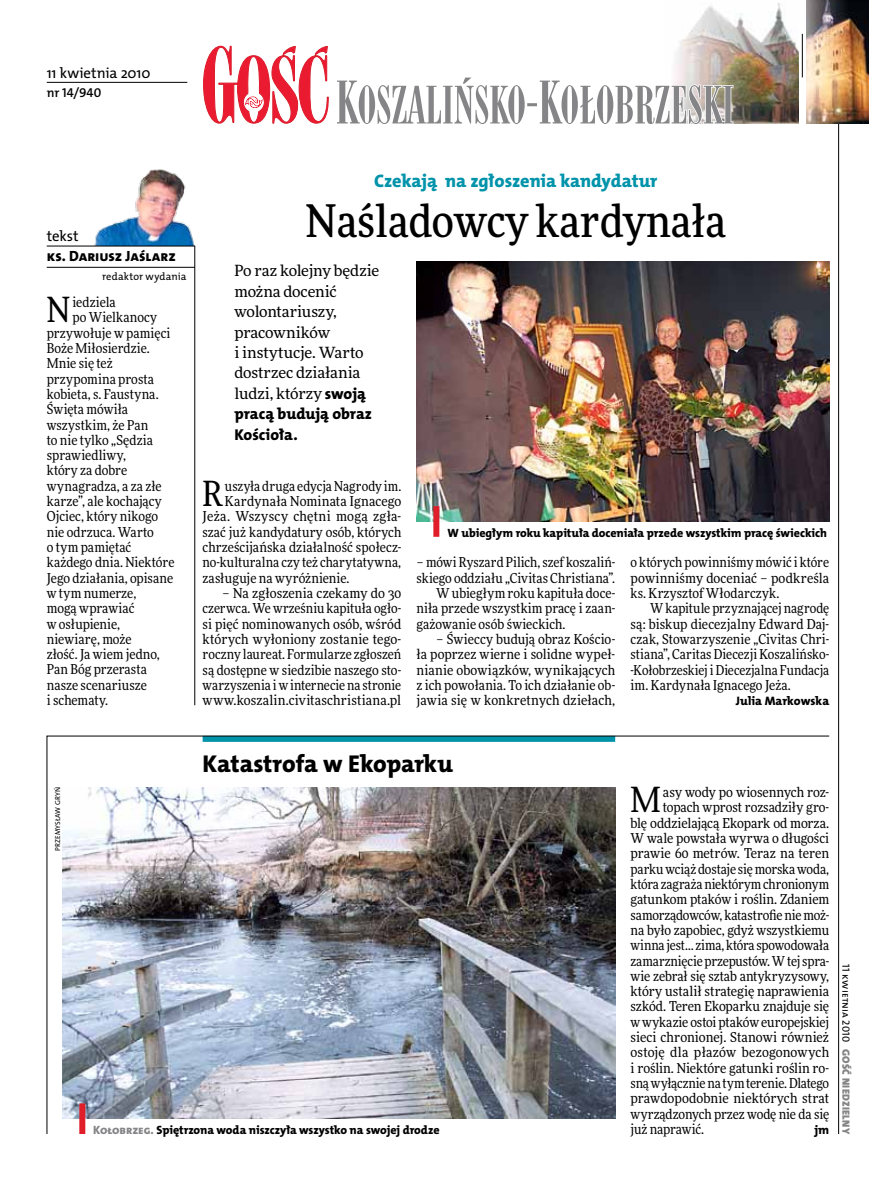
<style>
.page{position:relative;width:893px;height:1191px;background:#fff}
.page>*{position:absolute;margin:0;border:0;box-sizing:border-box;transform-origin:0 0}
.t1{font:500 45px "Freeday Narrow";color:#000}
.t2{font:34.8px "Freeday Narrow News";color:#000}
.t3{font:24.45px "The Mix HP8 Ex Bld";letter-spacing:-.01em;color:#000}
.t4{font:18.3px "The Mix HP8 Ex Bld";letter-spacing:-.01em;color:#0093aa}
.t5{font:15.75px/20.4px "The Mix HP8 Ex Bld";letter-spacing:-.005em;color:#000}
.t6{font:15.45px/20.4px "Freeday News";letter-spacing:-.01em;color:#000}
.t7{font:14.85px "The Mix HP5 Plain";letter-spacing:-.01em;color:#000}
.t8{font:14.85px "The Mix HP8 Ex Bld";letter-spacing:.015em;color:#000}
.t9{font:13.65px/15.3px "Freeday Narrow News";color:#000;text-align:justify}
.t10{font:13.65px "Freeday Narrow News";letter-spacing:.02em;color:#000}
.t11{font:12.9px "The Mix HP6 Se Bld";color:#000}
.t12{font:12.3px "The Mix HP8 Ex Bld";color:#000}
.t13{font:12px "The Mix HP8 Ex Bld";letter-spacing:-.005em;color:#000}
.t14{font:10.5px "The Mix HP5 Plain";letter-spacing:.01em;color:#000}
.t15{font:10.5px "The Mix HP9 Blk";letter-spacing:.025em;color:#858486}
.t16{font:7.2px "The Mix HP5 Plain";letter-spacing:.015em;color:#000}
.s1{font-family:"The Mix HP8 Ex Bld";font-size:15.75px}
.s2{color:#858486}
</style>
<div class="page">
<hr style="left:838px;top:68px;width:1px;height:1066px;background:#000">
<hr style="left:802px;top:34px;width:1px;height:43px;background:#000">
<svg style="left:47px;top:735px;width:783px;height:399px"></svg>
<hr style="left:195px;top:246px;width:1px;height:459px;background:#000">
<img style="left:675px;top:3px;width:123px;height:121px">
<img style="left:806px;top:0;width:63px;height:123px">
<svg style="left:203px;top:46px;width:126px;height:78px"></svg>
<svg style="left:337px;top:78px;width:397px;height:46px"></svg>
<img style="left:90px;top:169px;width:105px;height:77px">
<hr style="left:47px;top:246px;width:148px;height:1px;background:#000">
<hr style="left:47px;top:267px;width:148px;height:1px;background:#000">
<hr style="left:47px;top:82px;width:140px;height:1px;background:#000">
<img style="left:62px;top:787px;width:553px;height:331px">
<div style="left:79px;top:1103px;width:6px;height:31px;background:#df1e2a"></div>
<img style="left:416px;top:261px;width:413px;height:260px">
<div style="left:433px;top:506px;width:6px;height:31px;background:#df1e2a"></div>
<p class="t7" style="left:47px;top:63px;width:105px">11 kwietnia 2010</p>
<p class="t11" style="left:47px;top:85px;width:56px">nr 14/940</p>
<p class="t7" style="left:47px;top:227px;width:33px">tekst</p>
<p class="t8" style="left:47px;top:247px;width:131px">ks. Dariusz Jaślarz</p>
<p class="t14" style="left:102px;top:270px;width:86px">redaktor wydania</p>
<h2 class="t2" style="left:47px;top:289px;width:25px">N</h2>
<p class="t9" style="left:72px;top:294px;width:45px">iedziela</p>
<p class="t9" style="left:72px;top:310px;width:86px">po Wielkanocy</p>
<p class="t9" style="left:47px;top:325px;width:125px">przywołuje w pamięci</p>
<p class="t9" style="left:47px;top:340px;width:105px">Boże Miłosierdzie.</p>
<p class="t9" style="left:47px;top:356px;width:67px">Mnie się też</p>
<p class="t9" style="left:47px;top:371px;width:109px">przypomina prosta</p>
<p class="t9" style="left:47px;top:386px;width:113px">kobieta, s. Faustyna.</p>
<p class="t9" style="left:47px;top:401px;width:83px">Święta mówiła</p>
<p class="t9" style="left:47px;top:417px;width:103px">wszystkim, że Pan</p>
<p class="t9" style="left:47px;top:432px;width:108px">to nie tylko „Sędzia</p>
<p class="t9" style="left:47px;top:447px;width:81px">sprawiedliwy,</p>
<p class="t9" style="left:47px;top:463px;width:82px">który za dobre</p>
<p class="t9" style="left:47px;top:478px;width:116px">wynagradza, a za złe</p>
<p class="t9" style="left:47px;top:493px;width:116px">karze”, ale kochający</p>
<p class="t9" style="left:47px;top:509px;width:113px">Ojciec, który nikogo</p>
<p class="t9" style="left:47px;top:524px;width:109px">nie odrzuca. Warto</p>
<p class="t9" style="left:47px;top:539px;width:86px">o tym pamiętać</p>
<p class="t9" style="left:47px;top:554px;width:129px">każdego dnia. Niektóre</p>
<p class="t9" style="left:47px;top:570px;width:128px">Jego działania, opisane</p>
<p class="t9" style="left:47px;top:585px;width:91px">w tym numerze,</p>
<p class="t9" style="left:47px;top:600px;width:89px">mogą wprawiać</p>
<p class="t9" style="left:47px;top:616px;width:75px">w osłupienie,</p>
<p class="t9" style="left:47px;top:631px;width:86px">niewiarę, może</p>
<p class="t9" style="left:47px;top:646px;width:115px">złość. Ja wiem jedno,</p>
<p class="t9" style="left:47px;top:662px;width:102px">Pan Bóg przerasta</p>
<p class="t9" style="left:47px;top:677px;width:102px">nasze scenariusze</p>
<p class="t9" style="left:47px;top:692px;width:63px">i schematy.</p>
<h3 class="t4" style="left:374px;top:169px;width:285px">Czekają na zgłoszenia kandydatur</h3>
<h1 class="t1" style="left:306px;top:193px;width:422px">Naśladowcy kardynała</h1>
<p class="t6" style="left:234px;top:260px;width:146px">Po raz kolejny będzie można docenić wolontariuszy, pracowników<br>i instytucje. Warto dostrzec działania ludzi, którzy <span class="s1">swoją</span></p>
<p class="t5" style="left:234px;top:404px;width:139px">pracą budują obraz<br>Kościoła.</p>
<h2 class="t2" style="left:203px;top:472px;width:22px">R</h2>
<p class="t9" style="left:225px;top:478px;width:178px">uszyła druga edycja Nagrody im.</p>
<p class="t9" style="left:225px;top:493px;width:178px">Kardynała Nominata Ignacego</p>
<p class="t10" style="left:203px;top:508px;width:200px">Jeża. Wszyscy chętni mogą zgła-</p>
<p class="t9" style="left:203px;top:524px;width:200px">szać już kandydatury osób, których</p>
<p class="t9" style="left:203px;top:539px;width:200px">chrześcijańska działalność społecz-</p>
<p class="t9" style="left:203px;top:555px;width:200px">no-kulturalna czy też charytatywna,</p>
<p class="t9" style="left:203px;top:570px;width:148px">zasługuje na wyróżnienie.</p>
<p class="t9" style="left:203px;top:585px;width:200px;text-indent:20px">– Na zgłoszenia czekamy do 30 czerwca. We wrześniu kapituła ogło&shy;si pięć nominowanych osób, wśród których wyłoniony zostanie tego&shy;roczny laureat. Formularze zgłoszeń są dostępne w siedzibie naszego sto&shy;warzyszenia i w internecie na stronie www.koszalin.civitaschristiana.pl</p>
<p class="t13" style="left:448px;top:525px;width:381px">W ubiegłym roku kapituła doceniała przede wszystkim pracę świeckich</p>
<p class="t9" style="left:417px;top:555px;width:200px">– mówi Ryszard Pilich, szef koszaliń-</p>
<p class="t9" style="left:417px;top:570px;width:200px">skiego oddziału „Civitas Christiana”.</p>
<p class="t9" style="left:436px;top:585px;width:181px">W ubiegłym roku kapituła doce-</p>
<p class="t9" style="left:417px;top:600px;width:200px">niła przede wszystkim pracę i zaan-</p>
<p class="t9" style="left:417px;top:616px;width:151px">gażowanie osób świeckich.</p>
<p class="t9" style="left:417px;top:631px;width:200px;text-indent:20px">– Świeccy budują obraz Kościo&shy;ła poprzez wierne i solidne wypeł&shy;nianie obowiązków, wynikających z ich powołania. To ich działanie ob&shy;jawia się w konkretnych dziełach,</p>
<p class="t9" style="left:630px;top:555px;width:200px">o których powinniśmy mówić i które powinniśmy doceniać – podkreśla ks. Krzysztof Włodarczyk.</p>
<p class="t9" style="left:630px;top:600px;width:200px;text-indent:20px">W kapitule przyznającej nagrodę są: biskup diecezjalny Edward Daj&shy;czak, Stowarzyszenie „Civitas Chri&shy;stiana”, Caritas Diecezji Koszalińsko--Kołobrzeskiej i Diecezjalna Fundacja im. Kardynała Ignacego Jeża.</p>
<p class="t12" style="left:736px;top:693px;width:95px">Julia Markowska</p>
<p class="t16" style="left:53px;top:850px;width:65px;rotate:-90deg">Przemysław Gryń</p>
<h3 class="t3" style="left:203px;top:747px;width:252px">Katastrofa w Ekoparku</h3>
<p class="t13" style="left:93px;top:1122px;width:348px"><span class="s2">Kołobrzeg.</span> Spiętrzona woda niszczyła wszystko na swojej drodze</p>
<h2 class="t2" style="left:630px;top:778px;width:32px">M</h2>
<p class="t9" style="left:663px;top:784px;width:168px">asy wody po wiosennych roz-</p>
<p class="t9" style="left:663px;top:799px;width:168px">topach wprost rozsadziły gro-</p>
<p class="t9" style="left:630px;top:815px;width:200px">blę oddzielającą Ekopark od morza.</p>
<p class="t9" style="left:630px;top:830px;width:200px">W wale powstała wyrwa o długości</p>
<p class="t9" style="left:630px;top:845px;width:200px">prawie 60 metrów. Teraz na teren</p>
<p class="t9" style="left:630px;top:861px;width:200px">parku wciąż dostaje się morska woda,</p>
<p class="t9" style="left:630px;top:876px;width:200px">która zagraża niektórym chronionym</p>
<p class="t9" style="left:630px;top:891px;width:200px">gatunkom ptaków i roślin. Zdaniem</p>
<p class="t9" style="left:630px;top:907px;width:200px">samorządowców, katastrofie nie moż-</p>
<p class="t9" style="left:630px;top:922px;width:200px">na było zapobiec, gdyż wszystkiemu</p>
<p class="t9" style="left:630px;top:937px;width:200px">winna jest… zima, która spowodowała</p>
<p class="t9" style="left:630px;top:953px;width:200px">zamarznięcie przepustów. W tej spra-</p>
<p class="t9" style="left:630px;top:968px;width:200px">wie zebrał się sztab antykryzysowy,</p>
<p class="t9" style="left:630px;top:983px;width:200px">który ustalił strategię naprawienia</p>
<p class="t9" style="left:630px;top:998px;width:200px">szkód. Teren Ekoparku znajduje się</p>
<p class="t9" style="left:630px;top:1014px;width:200px">w wykazie ostoi ptaków europejskiej</p>
<p class="t9" style="left:630px;top:1029px;width:200px">sieci chronionej. Stanowi również</p>
<p class="t9" style="left:630px;top:1044px;width:200px">ostoję dla płazów bezogonowych</p>
<p class="t9" style="left:630px;top:1060px;width:200px">i roślin. Niektóre gatunki roślin ro-</p>
<p class="t9" style="left:630px;top:1075px;width:200px">sną wyłącznie na tym terenie. Dlatego</p>
<p class="t9" style="left:630px;top:1090px;width:200px">prawdopodobnie niektórych strat</p>
<p class="t9" style="left:630px;top:1106px;width:200px">wyrządzonych przez wodę nie da się</p>
<p class="t9" style="left:630px;top:1121px;width:75px">już naprawić.</p>
<p class="t12" style="left:814px;top:1122px;width:16px">jm</p>
<p class="t14" style="left:853px;top:964px;width:80px;rotate:90deg">11 kwietnia 2010</p>
<p class="t15" style="left:853px;top:1049px;width:86px;rotate:90deg">Gość Niedzielny</p>
</div>
